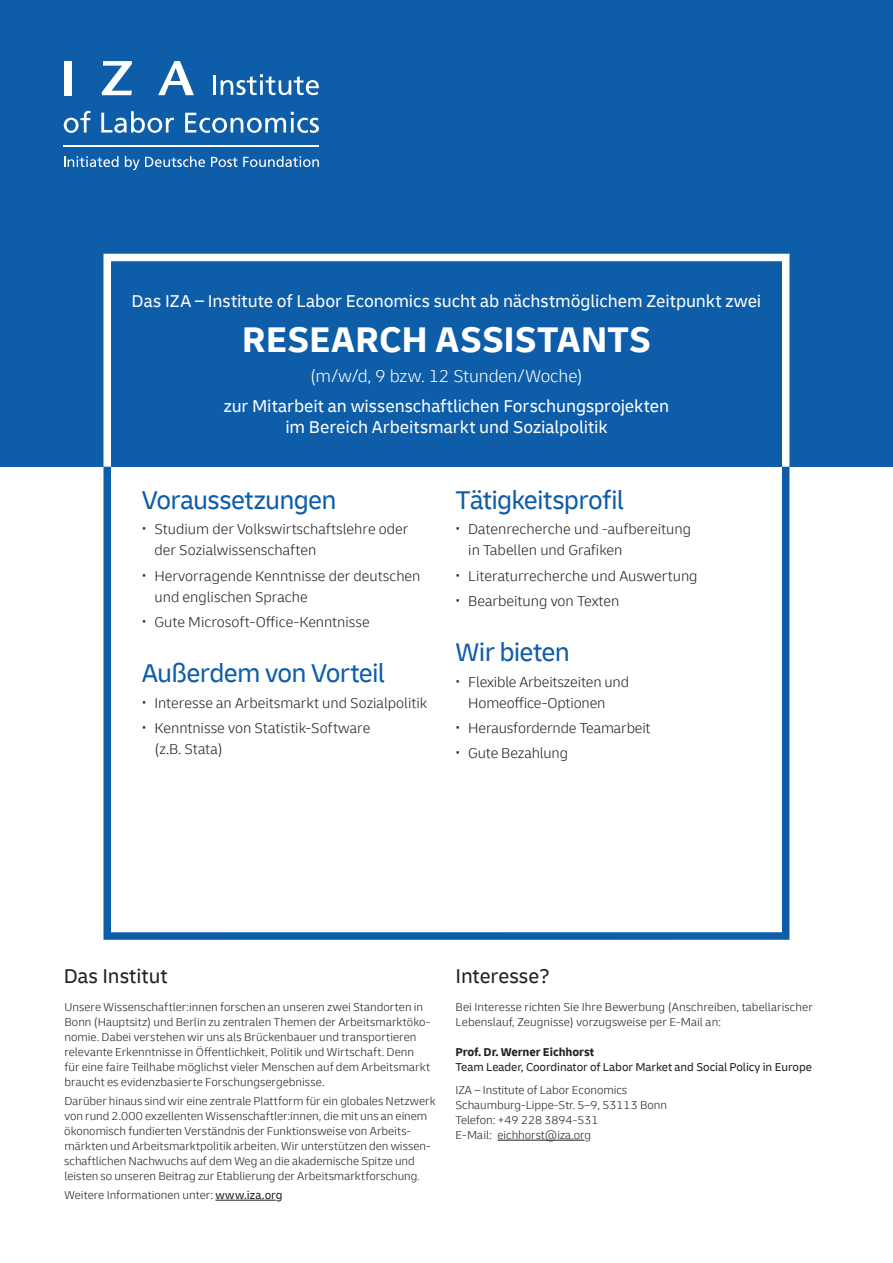
<style>
.page{position:relative;width:893px;height:1263px;background:#fff}
.page>*{position:absolute;margin:0;border:0;box-sizing:border-box;transform-origin:0 0}
.t1{font:700 37.5px "Delivery";letter-spacing:-.005em;color:#fff}
.t2{font:27px "Delivery";letter-spacing:-.025em;color:#0d5da8}
.t3{font:21px "Delivery";color:#231f20}
.t4{font:18px/21px "Delivery";letter-spacing:-.005em;color:#fff;text-align:center}
.t5{font:300 18px "Delivery";letter-spacing:-.01em;color:#fff}
.t6{font:300 15px/21px "Delivery";color:#231f20}
.t7{font:300 12px/15px "Delivery";color:#231f20}
.t8{font:12px "Delivery";letter-spacing:-.005em;color:#231f20}
.t9{font:700 12px "Delivery";letter-spacing:-.005em;color:#231f20}
.s1{font-weight:400}
</style>
<div class="page">
<div style="left:0;top:0;width:893px;height:467px;background:#0d5da8"></div>
<div style="left:103px;top:463px;width:686px;height:477px;border:8px solid #0d5da8"></div>
<div style="left:103px;top:254px;width:686px;height:216px;border:8px solid #fff"></div>
<div style="left:64px;top:61px;width:7px;height:34px;background:#fff"></div>
<svg style="left:102px;top:61px;width:30px;height:34px"></svg>
<svg style="left:158px;top:61px;width:36px;height:34px"></svg>
<hr style="left:64px;top:145px;width:255px;height:1px;background:#fff">
<svg style="left:64px;top:111px;width:26px;height:22px"></svg>
<svg style="left:101px;top:111px;width:73px;height:22px"></svg>
<svg style="left:185px;top:112px;width:134px;height:21px"></svg>
<hr style="left:213px;top:75px;width:3px;height:20px;background:#fff">
<svg style="left:221px;top:74px;width:98px;height:21px"></svg>
<svg style="left:64px;top:156px;width:54px;height:11px"></svg>
<svg style="left:125px;top:156px;width:80px;height:14px"></svg>
<svg style="left:211px;top:156px;width:108px;height:11px"></svg>
<hr style="left:215px;top:1200px;width:61px;height:1px;background:#231f20">
<hr style="left:497px;top:1140px;width:87px;height:1px;background:#231f20">
<h3 class="t4" style="left:132px;top:291px;width:631px">Das IZA – Institute of Labor Economics sucht ab nächstmöglichem Zeitpunkt zwei</h3>
<h1 class="t1" style="left:242px;top:316px;width:411px">RESEARCH ASSISTANTS</h1>
<h3 class="t5" style="left:310px;top:366px;width:274px">(m/w/d, 9 bzw. 12 Stunden/Woche)</h3>
<h3 class="t4" style="left:224px;top:396px;width:447px">zur Mitarbeit an wissenschaftlichen Forschungsprojekten im Bereich Arbeitsmarkt und Sozialpolitik</h3>
<h2 class="t2" style="left:142px;top:484px;width:196px">Voraussetzungen</h2>
<p class="t6" style="left:154px;top:519px;width:255px">Studium der Volkswirtschaftslehre oder der Sozialwissenschaften</p>
<p class="t6" style="left:154px;top:565px;width:268px">Hervorragende Kenntnisse der deutschen und englischen Sprache</p>
<p class="t6" style="left:154px;top:611px;width:217px">Gute Microsoft-Office-Kenntnisse</p>
<h2 class="t2" style="left:142px;top:657px;width:245px">Außerdem von Vorteil</h2>
<p class="t6" style="left:154px;top:690px;width:274px;line-height:25.2px">Interesse an Arbeitsmarkt und Sozialpolitik<br>Kenntnisse von Statistik-Software</p>
<p class="t6" style="left:154px;top:738px;width:70px">(z.B. Stata)</p>
<h2 class="t2" style="left:455px;top:484px;width:170px">Tätigkeitsprofil</h2>
<p class="t6" style="left:468px;top:519px;width:224px">Datenrecherche und -aufbereitung in Tabellen und Grafiken</p>
<p class="t6" style="left:468px;top:563px;width:231px;line-height:25.2px">Literaturrecherche und Auswertung<br>Bearbeitung von Texten</p>
<h2 class="t2" style="left:455px;top:636px;width:116px">Wir bieten</h2>
<p class="t6" style="left:468px;top:671px;width:162px">Flexible Arbeitszeiten und<br>Homeoffice-Optionen</p>
<p class="t6" style="left:468px;top:715px;width:184px;line-height:25.2px">Herausfordernde Teamarbeit<br>Gute Bezahlung</p>
<h3 class="t3" style="left:64px;top:963px;width:105px">Das Institut</h3>
<p class="t7" style="left:64px;top:999px;width:367px">Unsere Wissenschaftler:innen forschen an unseren zwei Standorten in Bonn (Hauptsitz) und Berlin zu zentralen Themen der Arbeitsmarktöko&shy;nomie. Dabei verstehen wir uns als Brückenbauer und transportieren relevante Erkenntnisse in Öffentlichkeit, Politik und Wirtschaft. Denn für eine faire Teilhabe möglichst vieler Menschen auf dem Arbeitsmarkt braucht es evidenzbasierte Forschungsergebnisse.</p>
<p class="t7" style="left:64px;top:1093px;width:373px">Darüber hinaus sind wir eine zentrale Plattform für ein globales Netzwerk von rund 2.000 exzellenten Wissenschaftler:innen, die mit uns an einem ökonomisch fundierten Verständnis der Funktionsweise von Arbeits&shy;märkten und Arbeitsmarktpolitik arbeiten. Wir unterstützen den wissen&shy;schaftlichen Nachwuchs auf dem Weg an die akademische Spitze und leisten so unseren Beitrag zur Etablierung der Arbeitsmarktforschung.</p>
<p class="t7" style="left:64px;top:1188px;width:220px">Weitere Informationen unter: <span class="s1">www.iza.org</span></p>
<h3 class="t3" style="left:455px;top:963px;width:96px">Interesse?</h3>
<p class="t7" style="left:455px;top:999px;width:359px">Bei Interesse richten Sie Ihre Bewerbung (Anschreiben, tabellarischer<br>Lebenslauf, Zeugnisse) vorzugsweise per E-Mail an:</p>
<p class="t9" style="left:455px;top:1044px;width:140px">Prof. Dr. Werner Eichhorst</p>
<p class="t8" style="left:455px;top:1059px;width:358px">Team Leader, Coordinator of Labor Market and Social Policy in Europe</p>
<p class="t7" style="left:455px;top:1083px;width:213px">IZA – Institute of Labor Economics<br>Schaumburg-Lippe-Str. 5–9, 53113 Bonn<br>Telefon: +49 228 3894-531<br>E-Mail: eichhorst@iza.org</p>
</div>
